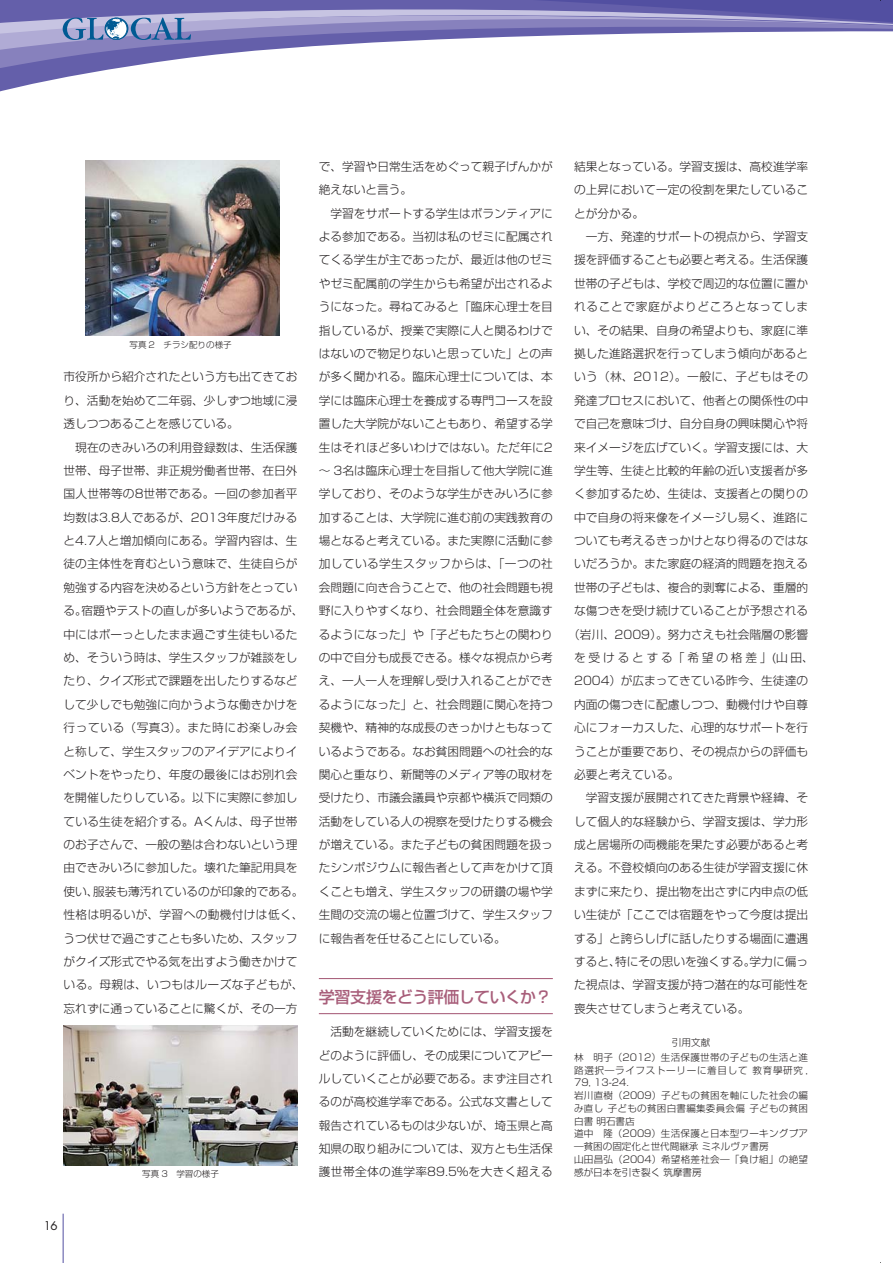
<style>
.page{position:relative;width:893px;height:1263px;background:#fff}
.page>*{position:absolute;margin:0;border:0;box-sizing:border-box;transform-origin:0 0}
.t1{font:15.9px "Shin Go Pro Medium 90 msp RKSJ H";letter-spacing:-.03em;color:#a85e7a}
.t2{font:11.7px/23.4px "Shin Go Pro Light 90 msp RKSJ H";color:#231f20}
.t3{font:11.7px "Shin Go Pro Light 90 msp RKSJ H";letter-spacing:.04em;color:#231f20}
.t4{font:11.7px "Shin Go Pro Light 90 msp RKSJ H";letter-spacing:.055em;color:#231f20}
.t5{font:11.7px "Shin Go Pro Light 90 msp RKSJ H";letter-spacing:.24em;color:#231f20}
.t6{font:11.7px "Futura Std";color:#231f20}
.t7{font:9.6px/12.8px "Shin Go Pro Light 90 msp RKSJ H";letter-spacing:.025em;color:#231f20;text-align:center}
.t8{font:8.55px "Shin Go Pro Light 90 msp RKSJ H";color:#231f20}
</style>
<div class="page">
<svg style="left:0;top:0;width:892px;height:92px"></svg>
<hr style="left:63px;top:1214px;width:1px;height:49px;background:#524fa1">
<svg style="left:63px;top:17px;width:128px;height:23px;background:#839ac4"></svg>
<hr style="left:319px;top:978px;width:234px;height:1px;background:#a85e7a">
<hr style="left:319px;top:1013px;width:234px;height:1px;background:#a85e7a">
<img style="left:85px;top:161px;width:195px;height:175px">
<img style="left:64px;top:1026px;width:233px;height:139px">
<p class="t8" style="left:129px;top:341px;width:104px">写真 2　チラシ配りの様子</p>
<p class="t2" style="left:64px;top:367px;width:241px">市役所から紹介されたという方も出てきており、活動を始めて二年弱、少しずつ地域に浸透しつつあることを感じている。<br>　現在のきみいろの利用登録数は、生活保護世帯、母子世帯、非正規労働者世帯、在日外国人世帯等の8世帯である。一回の参加者平均数は3.8人であるが、2013年度だけみると4.7人と増加傾向にある。学習内容は、生徒の主体性を育むという意味で、生徒自らが勉強する内容を決めるという方針をとっている。宿題やテストの直しが多いようであるが、中にはボーっとしたまま過ごす生徒もいるため、そういう時は、学生スタッフが雑談をしたり、クイズ形式で課題を出したりするなどして少しでも勉強に向かうような働きかけを行っている（写真3）。また時にお楽しみ会と称して、学生スタッフのアイデアによりイベントをやったり、年度の最後にはお別れ会を開催したりしている。以下に実際に参加している生徒を紹介する。Aくんは、母子世帯のお子さんで、一般の塾は合わないという理由できみいろに参加した。壊れた筆記用具を使い、服装も薄汚れているのが印象的である。性格は明るいが、学習への動機付けは低く、うつ伏せで過ごすことも多いため、スタッフがクイズ形式でやる気を出すよう働きかけている。母親は、いつもはルーズな子どもが、忘れずに通っていることに驚くが、その一方</p>
<p class="t6" style="left:44px;top:1220px;width:16px">16</p>
<p class="t8" style="left:142px;top:1170px;width:78px">写真 3　学習の様子</p>
<p class="t2" style="left:319px;top:156px;width:235px">で、学習や日常生活をめぐって親子げんかが絶えないと言う。<br>　学習をサポートする学生はボランティアによる参加である。当初は私のゼミに配属されてくる学生が主であったが、最近は他のゼミやゼミ配属前の学生からも希望が出されるようになった。尋ねてみると「臨床心理士を目指しているが、授業で実際に人と関るわけではないので物足りないと思っていた」との声が多く聞かれる。臨床心理士については、本学には臨床心理士を養成する専門コースを設置した大学院がないこともあり、希望する学生はそれほど多いわけではない。ただ年に2～ 3名は臨床心理士を目指して他大学院に進学しており、そのような学生がきみいろに参加することは、大学院に進む前の実践教育の場となると考えている。また実際に活動に参加している学生スタッフからは、「一つの社会問題に向き合うことで、他の社会問題も視野に入りやすくなり、社会問題全体を意識するようになった」や「子どもたちとの関わりの中で自分も成長できる。様々な視点から考え、一人一人を理解し受け入れることができるようになった」と、社会問題に関心を持つ契機や、精神的な成長のきっかけともなっているようである。なお貧困問題への社会的な関心と重なり、新聞等のメディア等の取材を受けたり、市議会議員や京都や横浜で同類の活動をしている人の視察を受けたりする機会が増えている。また子どもの貧困問題を扱ったシンポジウムに報告者として声をかけて頂くことも増え、学生スタッフの研鑽の場や学生間の交流の場と位置づけて、学生スタッフに報告者を任せることにしている。</p>
<h1 class="t1" style="left:319px;top:991px;width:234px">学習支援をどう評価していくか？</h1>
<p class="t2" style="left:319px;top:1022px;width:235px;text-align:justify">　活動を継続していくためには、学習支援をどのように評価し、その成果についてアピールしていくことが必要である。まず注目されるのが高校進学率である。公式な文書として報告されているものは少ないが、埼玉県と高知県の取り組みについては、双方とも生活保護世帯全体の進学率89.5%を大きく超える</p>
<p class="t2" style="left:574px;top:156px;width:235px">結果となっている。学習支援は、高校進学率</p>
<p class="t2" style="left:574px;top:180px;width:235px">の上昇において一定の役割を果たしているこ</p>
<p class="t2" style="left:574px;top:203px;width:72px">とが分かる。</p>
<p class="t2" style="left:574px;top:227px;width:235px">　一方、発達的サポートの視点から、学習支</p>
<p class="t2" style="left:574px;top:250px;width:235px">援を評価することも必要と考える。生活保護</p>
<p class="t2" style="left:574px;top:273px;width:235px">世帯の子どもは、学校で周辺的な位置に置か</p>
<p class="t4" style="left:574px;top:302px;width:235px">れることで家庭がよりどころとなってしま</p>
<p class="t2" style="left:574px;top:320px;width:235px">い、その結果、自身の希望よりも、家庭に準</p>
<p class="t2" style="left:574px;top:343px;width:235px">拠した進路選択を行ってしまう傾向があると</p>
<p class="t3" style="left:574px;top:373px;width:235px">いう（林、2012）。一般に、子どもはその</p>
<p class="t2" style="left:574px;top:390px;width:235px">発達プロセスにおいて、他者との関係性の中</p>
<p class="t2" style="left:574px;top:414px;width:235px">で自己を意味づけ、自分自身の興味関心や将</p>
<p class="t2" style="left:574px;top:437px;width:235px">来イメージを広げていく。学習支援には、大</p>
<p class="t2" style="left:574px;top:460px;width:235px">学生等、生徒と比較的年齢の近い支援者が多</p>
<p class="t2" style="left:574px;top:484px;width:235px">く参加するため、生徒は、支援者との関りの</p>
<p class="t2" style="left:574px;top:507px;width:235px">中で自身の将来像をイメージし易く、進路に</p>
<p class="t2" style="left:574px;top:531px;width:235px">ついても考えるきっかけとなり得るのではな</p>
<p class="t2" style="left:574px;top:554px;width:235px">いだろうか。また家庭の経済的問題を抱える</p>
<p class="t2" style="left:574px;top:577px;width:235px">世帯の子どもは、複合的剥奪による、重層的</p>
<p class="t2" style="left:574px;top:601px;width:235px">な傷つきを受け続けていることが予想される</p>
<p class="t2" style="left:568px;top:624px;width:241px">（岩川、2009）。努力さえも社会階層の影響</p>
<p class="t5" style="left:574px;top:653px;width:241px">を受けるとする「希望の格差」(山田、</p>
<p class="t2" style="left:574px;top:671px;width:235px">2004）が広まってきている昨今、生徒達の</p>
<p class="t2" style="left:574px;top:694px;width:235px">内面の傷つきに配慮しつつ、動機付けや自尊</p>
<p class="t2" style="left:574px;top:718px;width:235px">心にフォーカスした、心理的なサポートを行</p>
<p class="t2" style="left:574px;top:741px;width:235px">うことが重要であり、その視点からの評価も</p>
<p class="t2" style="left:574px;top:764px;width:107px">必要と考えている。</p>
<p class="t2" style="left:574px;top:788px;width:235px">　学習支援が展開されてきた背景や経緯、そ</p>
<p class="t2" style="left:574px;top:811px;width:235px">して個人的な経験から、学習支援は、学力形</p>
<p class="t2" style="left:574px;top:835px;width:235px">成と居場所の両機能を果たす必要があると考</p>
<p class="t2" style="left:574px;top:858px;width:235px">える。不登校傾向のある生徒が学習支援に休</p>
<p class="t2" style="left:574px;top:881px;width:235px">まずに来たり、提出物を出さずに内申点の低</p>
<p class="t2" style="left:574px;top:905px;width:235px">い生徒が「ここでは宿題をやって今度は提出</p>
<p class="t2" style="left:574px;top:928px;width:235px">する」と誇らしげに話したりする場面に遭遇</p>
<p class="t2" style="left:574px;top:951px;width:235px">すると、特にその思いを強くする。学力に偏っ</p>
<p class="t2" style="left:574px;top:975px;width:235px">た視点は、学習支援が持つ潜在的な可能性を</p>
<p class="t2" style="left:574px;top:998px;width:177px">喪失させてしまうと考えている。</p>
<p class="t7" style="left:574px;top:1036px;width:235px;line-height:14.9px">引用文献<br>林　明子（2012）生活保護世帯の子どもの生活と進</p>
<p class="t7" style="left:574px;top:1065px;width:235px;text-align:left">路選択―ライフストーリーに着目して 教育學研究 ,<br>79, 13-24.<br>岩川直樹（2009）子どもの貧困を軸にした社会の編み直し 子どもの貧困白書編集委員会偏 子どもの貧困白書 明石書店<br>道中　隆（2009）生活保護と日本型ワーキングプア―貧困の固定化と世代間継承 ミネルヴァ書房<br>山田昌弘（2004）希望格差社会―「負け組」の絶望感が日本を引き裂く 筑摩書房</p>
</div>
